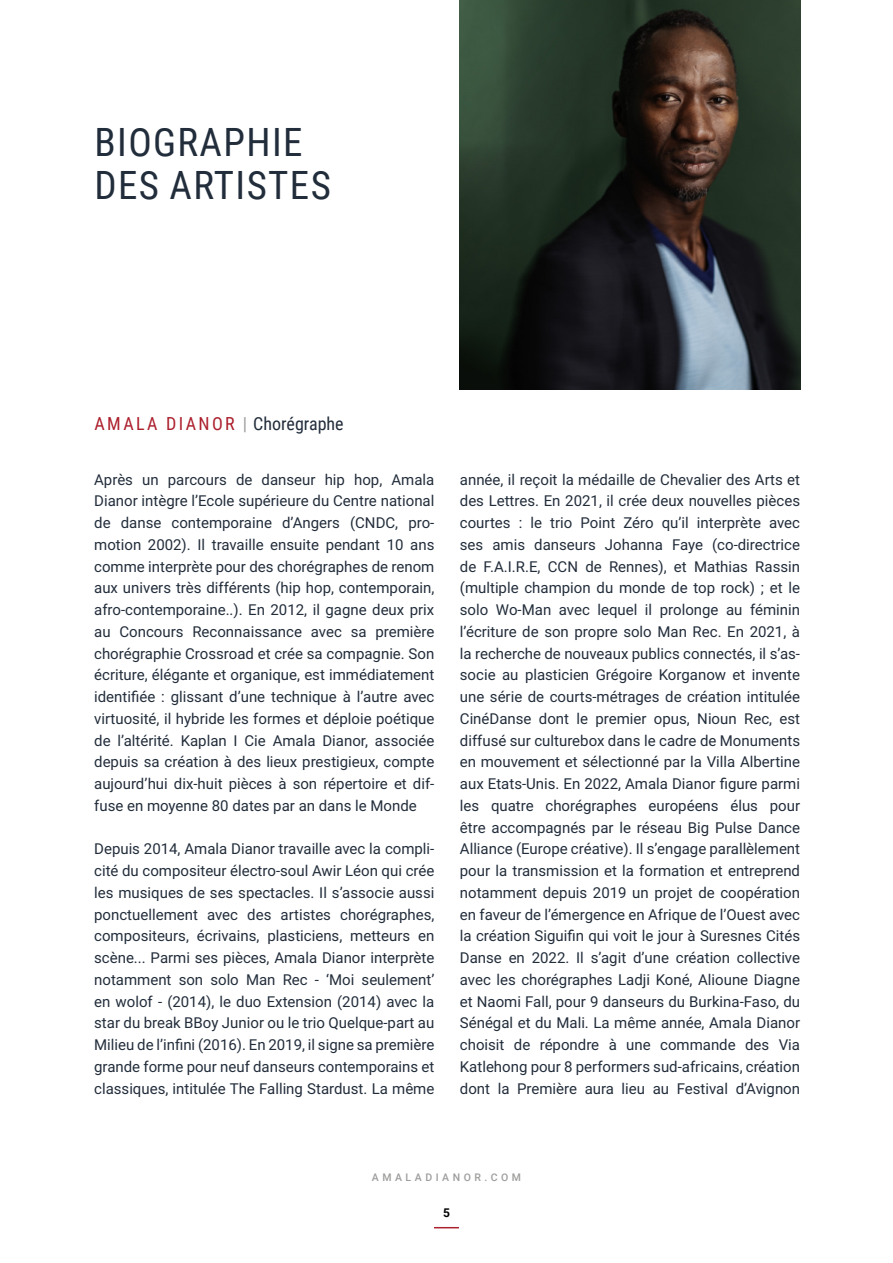
<style>
.page{position:relative;width:893px;height:1263px;background:#fff}
.page>*{position:absolute;margin:0;border:0;box-sizing:border-box;transform-origin:0 0}
.t1{font:39px/43.5px "Roboto Condensed";letter-spacing:.035em;color:#222d3b}
.t2{font:18px "Roboto Condensed";color:#ac1f2d}
.t3{font:15px/21.8px "Roboto";color:#222d3b;text-align:justify}
.t4{font:700 12px "Roboto";color:#000}
.t5{font:500 10.5px "Roboto";letter-spacing:.335em;color:#9d9d9c}
.s1{color:#9d9d9c}
.s2{color:#222d3b}
</style>
<div class="page">
<img style="left:460px;top:0;width:340px;height:389px">
<svg style="left:434px;top:1227px;width:25px;height:1px"></svg>
<h1 class="t1" style="left:95px;top:119px;width:238px">BIOGRAPHIE<br>DES ARTISTES</h1>
<p class="t2" style="left:95px;top:411px;width:251px">AMALA DIANOR <span class="s1">|</span> <span class="s2">Chorégraphe</span></p>
<p class="t3" style="left:94px;top:468px;width:342px">Après un parcours de danseur hip hop, Amala Dianor intègre l’Ecole supérieure du Centre national de danse contemporaine d’Angers (CNDC, pro&shy;motion 2002). Il travaille ensuite pendant 10 ans comme interprète pour des chorégraphes de renom aux univers très différents (hip hop, contemporain, afro-contemporaine..). En 2012, il gagne deux prix au Concours Reconnaissance avec sa première chorégraphie Crossroad et crée sa compagnie. Son écriture, élégante et organique, est immédiatement identifiée : glissant d’une technique à l’autre avec virtuosité, il hybride les formes et déploie poétique de l’altérité. Kaplan I Cie Amala Dianor, associée depuis sa création à des lieux prestigieux, compte aujourd’hui dix-huit pièces à son répertoire et dif&shy;fuse en moyenne 80 dates par an dans le Monde</p>
<p class="t3" style="left:94px;top:838px;width:342px">Depuis 2014, Amala Dianor travaille avec la compli&shy;cité du compositeur électro-soul Awir Léon qui crée les musiques de ses spectacles. Il s’associe aussi ponctuellement avec des artistes chorégraphes, compositeurs, écrivains, plasticiens, metteurs en scène... Parmi ses pièces, Amala Dianor interprète notamment son solo Man Rec - ‘Moi seulement’ en wolof - (2014), le duo Extension (2014) avec la star du break BBoy Junior ou le trio Quelque-part au Milieu de l’infini (2016). En 2019, il signe sa première grande forme pour neuf danseurs contemporains et classiques, intitulée The Falling Stardust. La même</p>
<p class="t3" style="left:460px;top:468px;width:342px">année, il reçoit la médaille de Chevalier des Arts et des Lettres. En 2021, il crée deux nouvelles pièces courtes : le trio Point Zéro qu’il interprète avec ses amis danseurs Johanna Faye (co-directrice de F.A.I.R.E, CCN de Rennes), et Mathias Rassin (multiple champion du monde de top rock) ; et le solo Wo-Man avec lequel il prolonge au féminin l’écriture de son propre solo Man Rec. En 2021, à la recherche de nouveaux publics connectés, il s’as&shy;socie au plasticien Grégoire Korganow et invente une série de courts-métrages de création intitulée CinéDanse dont le premier opus, Nioun Rec, est diffusé sur culturebox dans le cadre de Monuments en mouvement et sélectionné par la Villa Albertine aux Etats-Unis. En 2022, Amala Dianor figure parmi les quatre chorégraphes européens élus pour être accompagnés par le réseau Big Pulse Dance Alliance (Europe créative). Il s’engage parallèlement pour la transmission et la formation et entreprend notamment depuis 2019 un projet de coopération en faveur de l’émergence en Afrique de l’Ouest avec la création Siguifin qui voit le jour à Suresnes Cités Danse en 2022. Il s’agit d’une création collective avec les chorégraphes Ladji Koné, Alioune Diagne et Naomi Fall, pour 9 danseurs du Burkina-Faso, du Sénégal et du Mali. La même année, Amala Dianor choisit de répondre à une commande des Via Katlehong pour 8 performers sud-africains, création dont la Première aura lieu au Festival d’Avignon</p>
<p class="t5" style="left:372px;top:1169px;width:151px">AMALADIANOR.COM</p>
<p class="t4" style="left:443px;top:1204px;width:8px">5</p>
</div>
